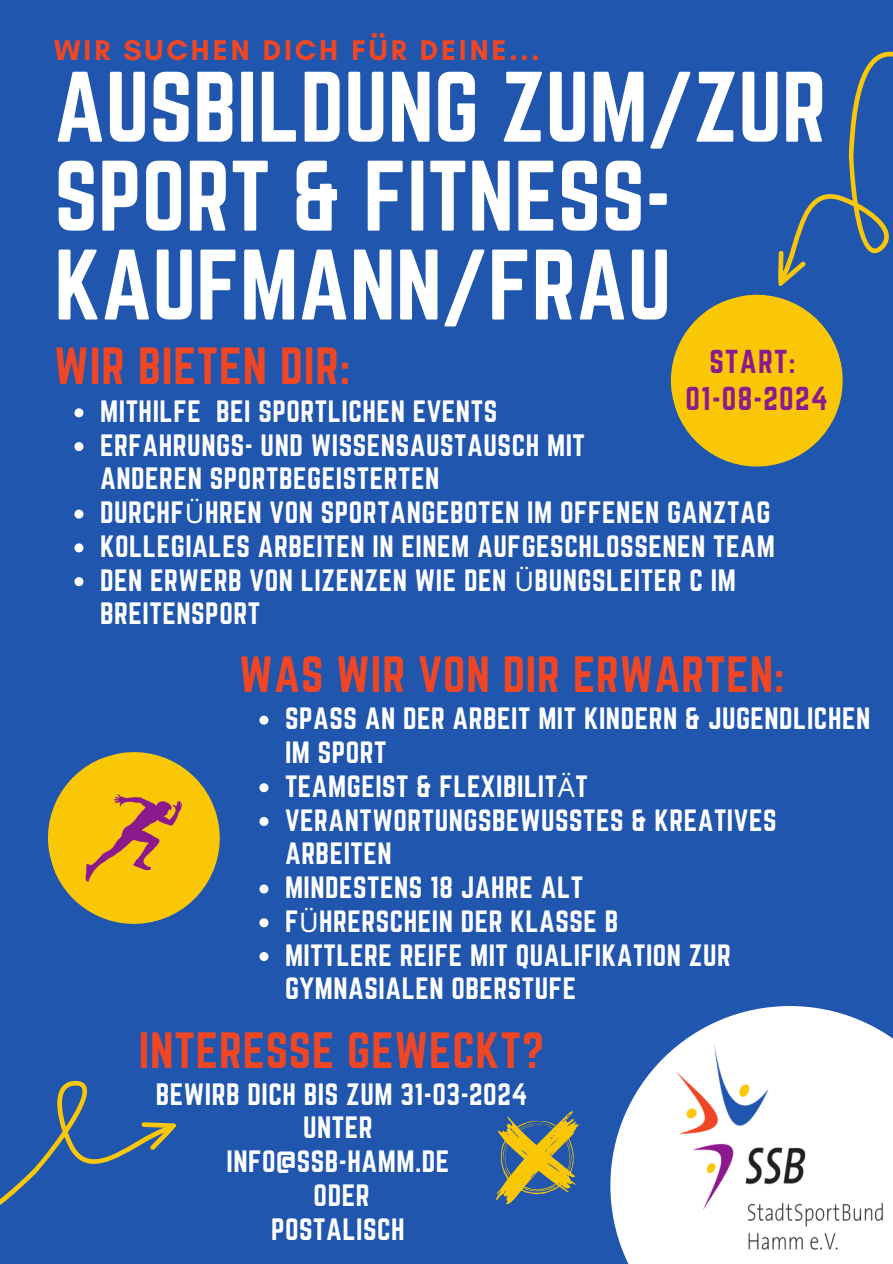
<style>
.page{position:relative;width:893px;height:1264px;background:#fff}
.page>*{position:absolute;margin:0;border:0;box-sizing:border-box;transform-origin:0 0}
.t1{font:87.45px/88.8px "Norwester";color:#fff}
.t2{font:45.6px "Norwester";letter-spacing:.02em;color:#f04624}
.t3{font:44.55px "Norwester";letter-spacing:.02em;color:#f04624}
.t4{font:700 28.95px "Glacial Indifference";letter-spacing:.1em;color:#f04624}
.t5{font:28.95px "Norwester";letter-spacing:.045em;color:#8d198f}
.t6{font:27px/33.8px "Norwester";letter-spacing:.02em;color:#fff}
.s1{font-family:"Noto Sans"}
</style>
<div class="page">
<div style="left:0;top:0;width:892px;height:1263px;background:#2056ae"></div>
<svg style="left:610px;top:1006px;width:282px;height:257px;fill:#fff"></svg>
<svg style="left:670px;top:51px;width:222px;height:416px"></svg>
<svg style="left:0;top:1080px;width:177px;height:125px"></svg>
<svg style="left:47px;top:752px;width:173px;height:172px"></svg>
<img style="left:676px;top:1042px;width:207px;height:207px">
<svg style="left:496px;top:1111px;width:83px;height:93px"></svg>
<svg style="left:259px;top:715px;width:9px;height:9px"></svg>
<svg style="left:259px;top:783px;width:9px;height:9px"></svg>
<svg style="left:259px;top:817px;width:9px;height:9px"></svg>
<svg style="left:259px;top:884px;width:9px;height:9px"></svg>
<svg style="left:259px;top:918px;width:9px;height:9px"></svg>
<svg style="left:259px;top:952px;width:9px;height:9px"></svg>
<svg style="left:74px;top:408px;width:9px;height:9px"></svg>
<svg style="left:74px;top:442px;width:9px;height:9px"></svg>
<svg style="left:74px;top:509px;width:9px;height:9px"></svg>
<svg style="left:74px;top:543px;width:9px;height:9px"></svg>
<svg style="left:74px;top:577px;width:9px;height:9px"></svg>
<p class="t4" style="left:54px;top:33px;width:487px">WIR SUCHEN DICH FÜR DEINE...</p>
<p class="t1" style="left:54px;top:62px;width:773px">AUSBILDUNG ZUM/ZUR<br>SPORT &amp; FITNESS-<br>KAUFMANN/FRAU</p>
<p class="t2" style="left:54px;top:338px;width:297px">WIR BIETEN DIR:</p>
<p class="t6" style="left:100px;top:394px;width:398px">MITHILFE BEI SPORTLICHEN EVENTS</p>
<p class="t6" style="left:100px;top:428px;width:486px">ERFAHRUNGS- UND WISSENSAUSTAUSCH MIT<br>ANDEREN SPORTBEGEISTERTEN</p>
<p class="t6" style="left:100px;top:495px;width:671px">DURCHF<span class="s1">Ü</span>HREN VON SPORTANGEBOTEN IM OFFENEN GANZTAG</p>
<p class="t6" style="left:100px;top:529px;width:676px">KOLLEGIALES ARBEITEN IN EINEM AUFGESCHLOSSENEN TEAM</p>
<p class="t6" style="left:100px;top:563px;width:637px">DEN ERWERB VON LIZENZEN WIE DEN <span class="s1">Ü</span>BUNGSLEITER C IM<br>BREITENSPORT</p>
<p class="t5" style="left:709px;top:344px;width:88px">START:</p>
<p class="t5" style="left:685px;top:381px;width:144px">01-08-2024</p>
<p class="t3" style="left:239px;top:647px;width:546px">WAS WIR VON DIR ERWARTEN:</p>
<p class="t6" style="left:285px;top:701px;width:586px">SPASS AN DER ARBEIT MIT KINDERN &amp; JUGENDLICHEN<br>IM SPORT</p>
<p class="t6" style="left:285px;top:769px;width:304px">TEAMGEIST &amp; FLEXIBILIT<span class="s1">Ä</span>T</p>
<p class="t6" style="left:285px;top:802px;width:493px">VERANTWORTUNGSBEWUSSTES &amp; KREATIVES<br>ARBEITEN</p>
<p class="t6" style="left:285px;top:870px;width:300px">MINDESTENS 18 JAHRE ALT</p>
<p class="t6" style="left:285px;top:904px;width:335px">F<span class="s1">Ü</span>HRERSCHEIN DER KLASSE B</p>
<p class="t6" style="left:285px;top:937px;width:447px">MITTLERE REIFE MIT QUALIFIKATION ZUR<br>GYMNASIALEN OBERSTUFE</p>
<p class="t3" style="left:139px;top:1022px;width:407px">INTERESSE GEWECKT?</p>
<p class="t6" style="left:156px;top:1076px;width:373px">BEWIRB DICH BIS ZUM 31-03-2024</p>
<p class="t6" style="left:303px;top:1110px;width:71px">UNTER</p>
<p class="t6" style="left:226px;top:1144px;width:224px">INFO@SSB-HAMM.DE</p>
<p class="t6" style="left:313px;top:1178px;width:57px">ODER</p>
<p class="t6" style="left:271px;top:1211px;width:135px">POSTALISCH</p>
</div>
